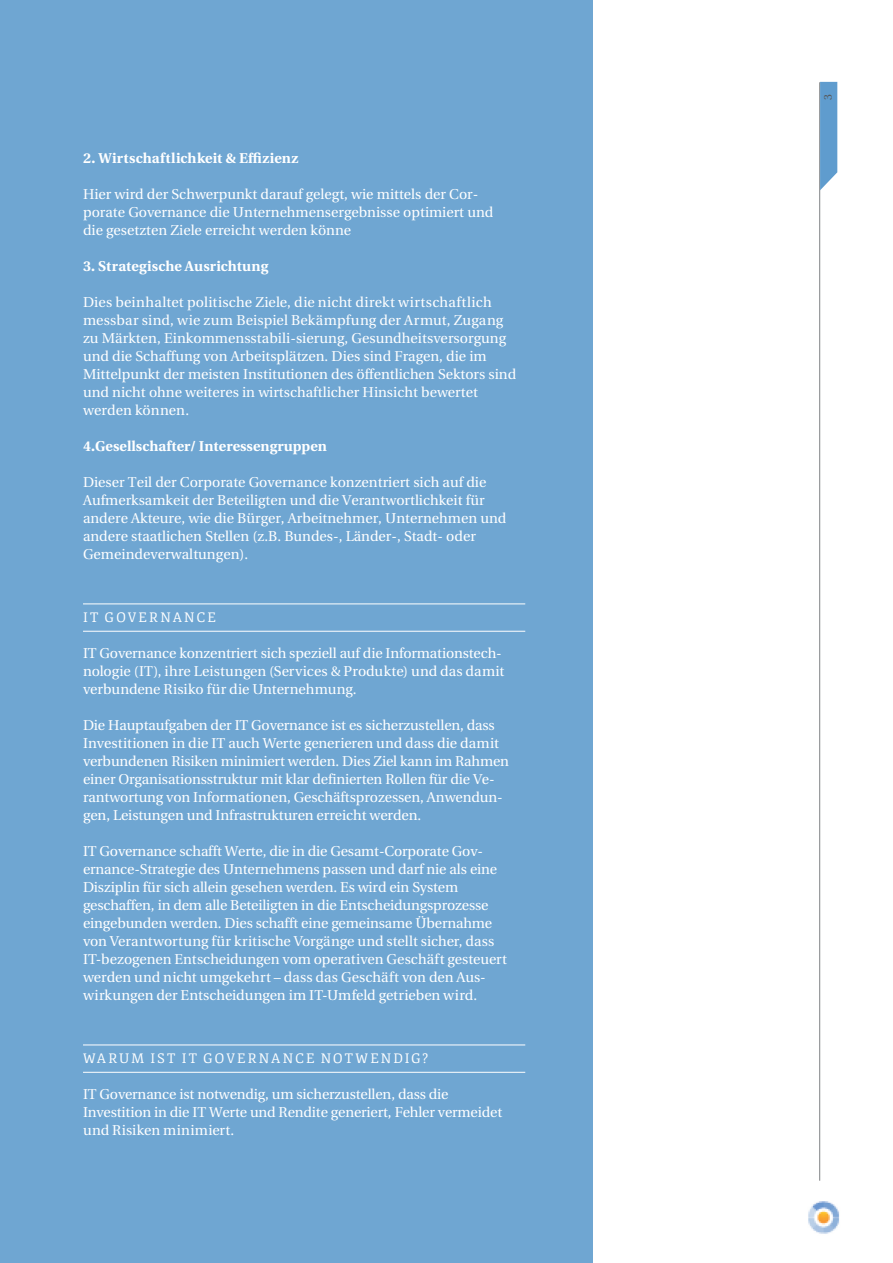
<style>
.page{position:relative;width:893px;height:1263px;background:#fff}
.page>*{position:absolute;margin:0;border:0;box-sizing:border-box;transform-origin:0 0}
.BodyCopy{font:14.25px/18px "Heuristica";color:#fff}
.BodyCopy-2{font:700 14.25px "Heuristica";letter-spacing:.005em;color:#fff}
.Body_Sub_white{font:13.5px "Fjord One";letter-spacing:.155em;color:#fff}
.t1{font:11.25px "Heuristica";color:#57585a}
</style>
<div class="page">
<hr style="left:819px;top:82px;width:1px;height:1099px;background:#808285">
<img style="left:808px;top:1201px;width:32px;height:33px">
<div style="left:0;top:0;width:592px;height:1263px;background:#6fa6d2"></div>
<hr style="left:83px;top:603px;width:442px;height:1px;background:#fff">
<hr style="left:83px;top:631px;width:442px;height:1px;background:#fff">
<hr style="left:83px;top:1044px;width:442px;height:1px;background:#fff">
<hr style="left:83px;top:1072px;width:442px;height:1px;background:#fff">
<svg style="left:820px;top:82px;width:17px;height:108px;background:#6ca4d1"></svg>
<p class="BodyCopy-2" style="left:83px;top:147px;width:217px">2. Wirtschaftlichkeit &amp; Effizienz</p>
<p class="BodyCopy" style="left:83px;top:186px;width:412px">Hier wird der Schwerpunkt darauf gelegt, wie mittels der Cor&shy;porate Governance die Unternehmensergebnisse optimiert und die gesetzten Ziele erreicht werden könne</p>
<p class="BodyCopy-2" style="left:83px;top:255px;width:187px">3. Strategische Ausrichtung</p>
<p class="BodyCopy" style="left:83px;top:294px;width:435px">Dies beinhaltet politische Ziele, die nicht direkt wirtschaftlich messbar sind, wie zum Beispiel Bekämpfung der Armut, Zugang zu Märkten, Einkommensstabili-sierung, Gesundheitsversorgung und die Schaffung von Arbeitsplätzen. Dies sind Fragen, die im Mittelpunkt der meisten Institutionen des öffentlichen Sektors sind und nicht ohne weiteres in wirtschaftlicher Hinsicht bewertet werden können.</p>
<p class="BodyCopy-2" style="left:83px;top:435px;width:245px">4.Gesellschafter/ Interessengruppen</p>
<p class="BodyCopy" style="left:83px;top:474px;width:425px">Dieser Teil der Corporate Governance konzentriert sich auf die Aufmerksamkeit der Beteiligten und die Verantwortlichkeit für andere Akteure, wie die Bürger, Arbeitnehmer, Unternehmen und andere staatlichen Stellen (z.B. Bundes-, Länder-, Stadt- oder Gemeindeverwaltungen).</p>
<p class="Body_Sub_white" style="left:83px;top:609px;width:134px">IT GOVERNANCE</p>
<p class="BodyCopy" style="left:83px;top:645px;width:423px">IT Governance konzentriert sich speziell auf die Informationstech&shy;nologie (IT), ihre Leistungen (Services &amp; Produkte) und das damit verbundene Risiko für die Unternehmung.</p>
<p class="BodyCopy" style="left:83px;top:717px;width:428px">Die Hauptaufgaben der IT Governance ist es sicherzustellen, dass Investitionen in die IT auch Werte generieren und dass die damit verbundenen Risiken minimiert werden. Dies Ziel kann im Rahmen einer Organisationsstruktur mit klar definierten Rollen für die Ve&shy;rantwortung von Informationen, Geschäftsprozessen, Anwendun&shy;gen, Leistungen und Infrastrukturen erreicht werden.</p>
<p class="BodyCopy" style="left:83px;top:843px;width:426px">IT Governance schafft Werte, die in die Gesamt-Corporate Gov&shy;ernance-Strategie des Unternehmens passen und darf nie als eine Disziplin für sich allein gesehen werden. Es wird ein System geschaffen, in dem alle Beteiligten in die Entscheidungsprozesse eingebunden werden. Dies schafft eine gemeinsame Übernahme von Verantwortung für kritische Vorgänge und stellt sicher, dass IT-bezogenen Entscheidungen vom operativen Geschäft gesteuert werden und nicht umgekehrt – dass das Geschäft von den Aus&shy;wirkungen der Entscheidungen im IT-Umfeld getrieben wird.</p>
<p class="Body_Sub_white" style="left:83px;top:1050px;width:347px">WARUM IST IT GOVERNANCE NOTWENDIG?</p>
<p class="BodyCopy" style="left:83px;top:1086px;width:421px">IT Governance ist notwendig, um sicherzustellen, dass die<br>Investition in die IT Werte und Rendite generiert, Fehler vermeidet und Risiken minimiert.</p>
<p class="t1" style="left:819px;top:100px;width:7px;rotate:-90deg">3</p>
</div>
